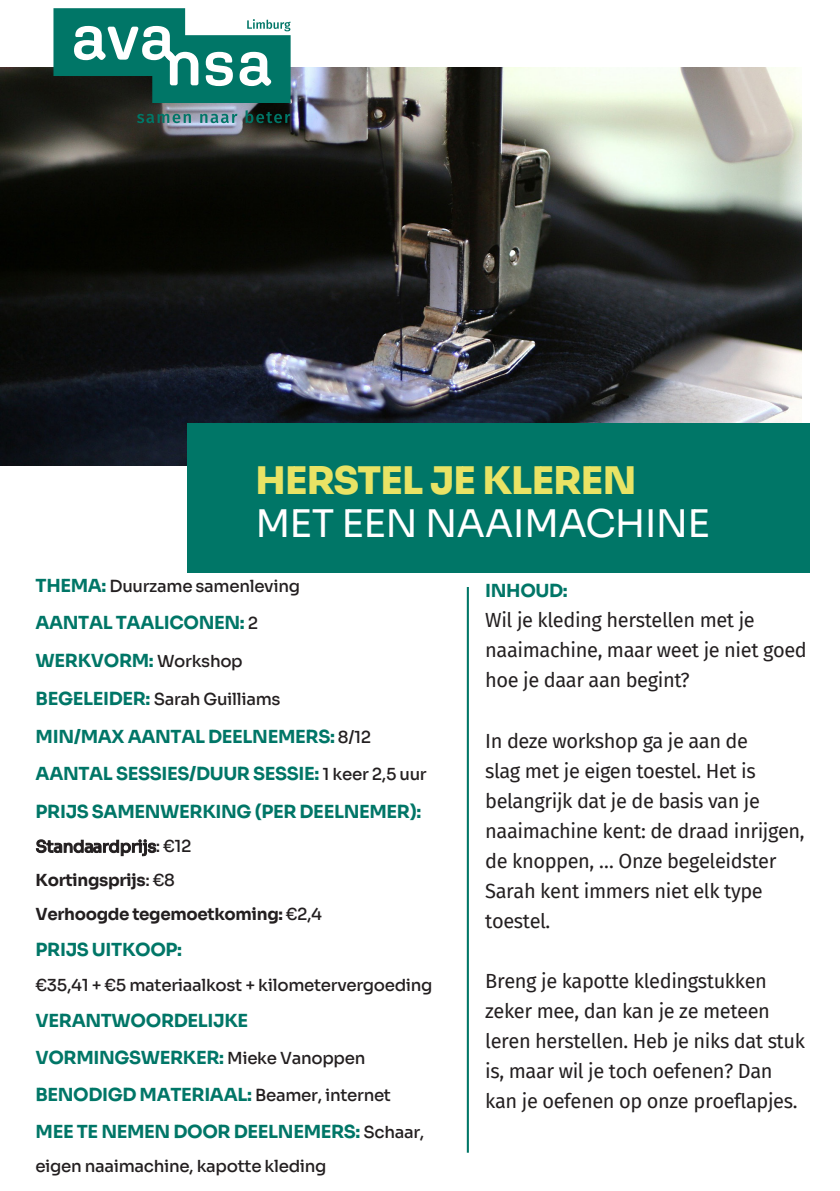
<style>
.page{position:relative;width:840px;height:1191px;background:#fff}
.page>*{position:absolute;margin:0;border:0;box-sizing:border-box;transform-origin:0 0}
.Cover_Big_Header{font:38px "Sora";letter-spacing:-.02em;color:#fff}
.Cover_Big_Header-2{font:800 38px "Sora";letter-spacing:-.02em;color:#e9e365}
.Magazine_Title{font:20px/30px "Fira Sans";letter-spacing:-.02em;color:#231f20}
.Cover_Big_Header-3{font:700 18px/36.8px "Sora";letter-spacing:-.02em;color:#007667}
.Magazine_Title-2{font:700 18px "Sora";letter-spacing:-.02em;color:#007667}
.Cover_Big_Header-4{font:500 16.6px "Sora";letter-spacing:-.02em;color:#231f20}
.Cover_Big_Header-5{font:700 16.6px/34px "Sora";letter-spacing:-.02em;color:#231f20}
.s1{font-weight:700;font-size:18px;color:#007667}
.s2{font-weight:500;font-size:16.6px;color:#231f20}
.s3{font-weight:500}
</style>
<div class="page">
<img style="left:0;top:68px;width:801px;height:397px">
<div style="left:187px;top:423px;width:622px;height:150px;background:#007667"></div>
<svg style="left:137px;top:114px;width:54px;height:9px"></svg>
<svg style="left:200px;top:114px;width:37px;height:9px"></svg>
<svg style="left:245px;top:110px;width:45px;height:13px"></svg>
<svg style="left:53px;top:8px;width:237px;height:95px"></svg>
<hr style="left:466px;top:587px;width:2px;height:565px;background:#007667">
<p class="Cover_Big_Header-2" style="left:255px;top:449px;width:382px">HERSTEL JE KLEREN</p>
<p class="Cover_Big_Header" style="left:255px;top:492px;width:456px">MET EEN NAAIMACHINE</p>
<p class="Cover_Big_Header-4" style="left:36px;top:573px;width:266px"><span class="s1">THEMA:</span> Duurzame samenleving</p>
<p class="Cover_Big_Header-3" style="left:35px;top:602px;width:224px;line-height:37.8px">AANTAL TAALICONEN: <span class="s2">2<br></span>WERKVORM: <span class="s2">Workshop</span></p>
<p class="Cover_Big_Header-4" style="left:36px;top:686px;width:246px"><span class="s1">BEGELEIDER:</span> Sarah Guilliams</p>
<p class="Cover_Big_Header-3" style="left:36px;top:715px;width:392px;line-height:37.6px">MIN/MAX AANTAL DEELNEMERS: <span class="s2">8/12<br></span>AANTAL SESSIES/DUUR SESSIE: <span class="s2">1 keer 2,5 uur<br></span>PRIJS SAMENWERKING (PER DEELNEMER):</p>
<p class="Cover_Big_Header-5" style="left:36px;top:828px;width:288px"><span class="s3">Standaardprijs: €12<br></span>Kortingsprijs<span class="s3">: €8<br></span>Verhoogde tegemoetkoming: <span class="s3">€2,4</span></p>
<p class="Cover_Big_Header-3" style="left:36px;top:930px;width:148px">PRIJS UITKOOP:</p>
<p class="Cover_Big_Header-4" style="left:36px;top:971px;width:398px">€35,41 + €5 materiaalkost + kilometervergoeding</p>
<p class="Cover_Big_Header-3" style="left:35px;top:1000px;width:390px">VERANTWOORDELIJKE<br>VORMINGSWERKER: <span class="s2">Mieke Vanoppen<br></span>BENODIGD MATERIAAL: <span class="s2">Beamer, internet<br></span>MEE TE NEMEN DOOR DEELNEMERS: <span class="s2">Schaar,</span></p>
<p class="Cover_Big_Header-4" style="left:35px;top:1152px;width:292px">eigen naaimachine, kapotte kleding</p>
<p class="Magazine_Title-2" style="left:485px;top:576px;width:84px">INHOUD:</p>
<p class="Magazine_Title" style="left:485px;top:605px;width:323px">Wil je kleding herstellen met je naaimachine, maar weet je niet goed hoe je daar aan begint?</p>
<p class="Magazine_Title" style="left:485px;top:725px;width:321px">In deze workshop ga je aan de<br>slag met je eigen toestel. Het is belangrijk dat je de basis van je naaimachine kent: de draad inrijgen, de knoppen, … Onze begeleidster<br>Sarah kent immers niet elk type toestel.</p>
<p class="Magazine_Title" style="left:485px;top:965px;width:321px">Breng je kapotte kledingstukken zeker mee, dan kan je ze meteen leren herstellen. Heb je niks dat stuk is, maar wil je toch oefenen? Dan kan je oefenen op onze proeflapjes.</p>
</div>
